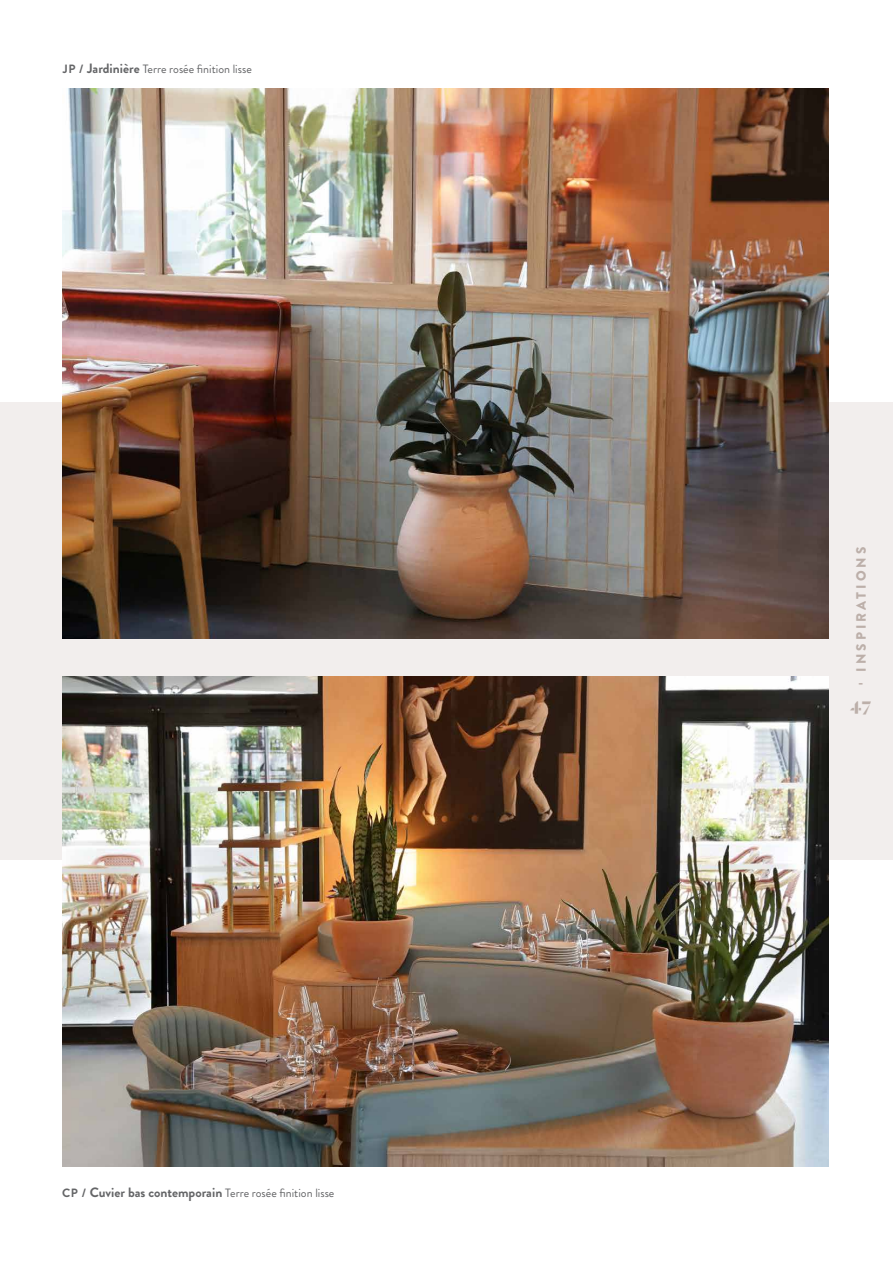
<style>
.page{position:relative;width:893px;height:1263px;background:#fff}
.page>*{position:absolute;margin:0;border:0;box-sizing:border-box;transform-origin:0 0}
.t1{font:700 21px/21.9px "Dala Moa";color:#bcafa9;text-align:center}
.t2{font:900 13.5px "Brandon Grotesque";letter-spacing:.22em;color:#bcafa9}
.t3{font:12px "Brandon Grotesque";color:#646567}
.s1{font-weight:700}
.s2{font-weight:700;font-size:13.5px}
</style>
<div class="page">
<div style="left:0;top:403px;width:893px;height:457px;background:#f2eeed"></div>
<img style="left:63px;top:88px;width:765px;height:551px">
<img style="left:63px;top:676px;width:765px;height:490px">
<p class="t3" style="left:63px;top:60px;width:191px"><span class="s1">JP /</span> <span class="s2">Jardinière</span> Terre rosée finition lisse</p>
<p class="t3" style="left:62px;top:1184px;width:274px"><span class="s1">CP /</span> <span class="s2">Cuvier bas contemporain</span> Terre rosée finition lisse</p>
<p class="t2" style="left:851px;top:671px;width:126px;rotate:-90deg">INSPIRATIONS</p>
<h1 class="t1" style="left:850px;top:670px;width:23px">-<br>47</h1>
</div>
